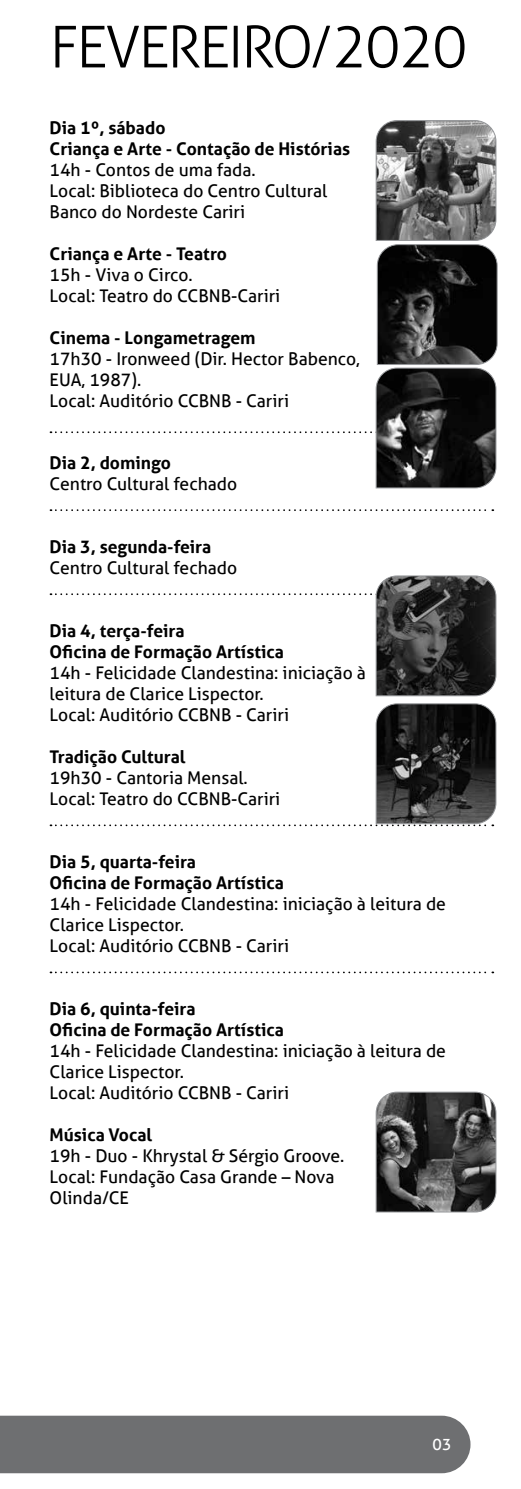
<style>
.page{position:relative;width:521px;height:1489px;background:#fff}
.page>*{position:absolute;margin:0;border:0;box-sizing:border-box;transform-origin:0 0}
.t1{font:300 57.75px "Aller";letter-spacing:-.04em;color:#000}
.t2{font:17.5px/21px "Aller";color:#000}
.t3{font:700 17.5px/21px "Aller";color:#000}
.t4{font:15.75px "Aller";color:#fff}
</style>
<div class="page">
<div style="left:0;top:1415px;width:470px;height:57px;background:#6e6f71"></div>
<svg style="left:50px;top:509px;width:443px;height:2px"></svg>
<svg style="left:50px;top:971px;width:443px;height:2px"></svg>
<svg style="left:50px;top:703px;width:446px;height:123px"></svg>
<svg style="left:50px;top:575px;width:446px;height:121px"></svg>
<svg style="left:376px;top:1091px;width:120px;height:121px;background:#4a4a4a"></svg>
<svg style="left:50px;top:120px;width:447px;height:368px"></svg>
<h1 class="t1" style="left:50px;top:12px;width:419px">FEVEREIRO/2020</h1>
<p class="t3" style="left:50px;top:117px;width:302px">Dia 1º, sábado<br>Criança e Arte - Contação de Histórias</p>
<p class="t2" style="left:50px;top:159px;width:279px">14h - Contos de uma fada.<br>Local: Biblioteca do Centro Cultural<br>Banco do Nordeste Cariri</p>
<p class="t3" style="left:50px;top:243px;width:179px">Criança e Arte - Teatro</p>
<p class="t2" style="left:50px;top:264px;width:232px">15h - Viva o Circo.<br>Local: Teatro do CCBNB-Cariri</p>
<p class="t3" style="left:50px;top:327px;width:207px">Cinema - Longametragem</p>
<p class="t2" style="left:50px;top:348px;width:312px">17h30 - Ironweed (Dir. Hector Babenco,<br>EUA, 1987).<br>Local: Auditório CCBNB - Cariri</p>
<p class="t3" style="left:50px;top:452px;width:123px">Dia 2, domingo</p>
<p class="t2" style="left:50px;top:473px;width:189px">Centro Cultural fechado</p>
<p class="t3" style="left:50px;top:536px;width:163px">Dia 3, segunda-feira</p>
<p class="t2" style="left:50px;top:557px;width:189px">Centro Cultural fechado</p>
<p class="t3" style="left:50px;top:620px;width:236px">Dia 4, terça-feira<br>Oficina de Formação Artística</p>
<p class="t2" style="left:50px;top:662px;width:318px">14h - Felicidade Clandestina: iniciação à leitura de Clarice Lispector.<br>Local: Auditório CCBNB - Cariri</p>
<p class="t3" style="left:50px;top:746px;width:137px">Tradição Cultural</p>
<p class="t2" style="left:50px;top:767px;width:232px">19h30 - Cantoria Mensal.<br>Local: Teatro do CCBNB-Cariri</p>
<p class="t3" style="left:50px;top:851px;width:236px">Dia 5, quarta-feira<br>Oficina de Formação Artística</p>
<p class="t2" style="left:50px;top:893px;width:398px">14h - Felicidade Clandestina: iniciação à leitura de<br>Clarice Lispector.<br>Local: Auditório CCBNB - Cariri</p>
<p class="t3" style="left:50px;top:998px;width:236px">Dia 6, quinta-feira<br>Oficina de Formação Artística</p>
<p class="t2" style="left:50px;top:1040px;width:398px">14h - Felicidade Clandestina: iniciação à leitura de<br>Clarice Lispector.<br>Local: Auditório CCBNB - Cariri</p>
<p class="t3" style="left:50px;top:1124px;width:104px">Música Vocal</p>
<p class="t2" style="left:50px;top:1145px;width:296px">19h - Duo - Khrystal &amp; Sérgio Groove.<br>Local: Fundação Casa Grande – Nova<br>Olinda/CE</p>
<p class="t4" style="left:433px;top:1434px;width:20px">03</p>
</div>
